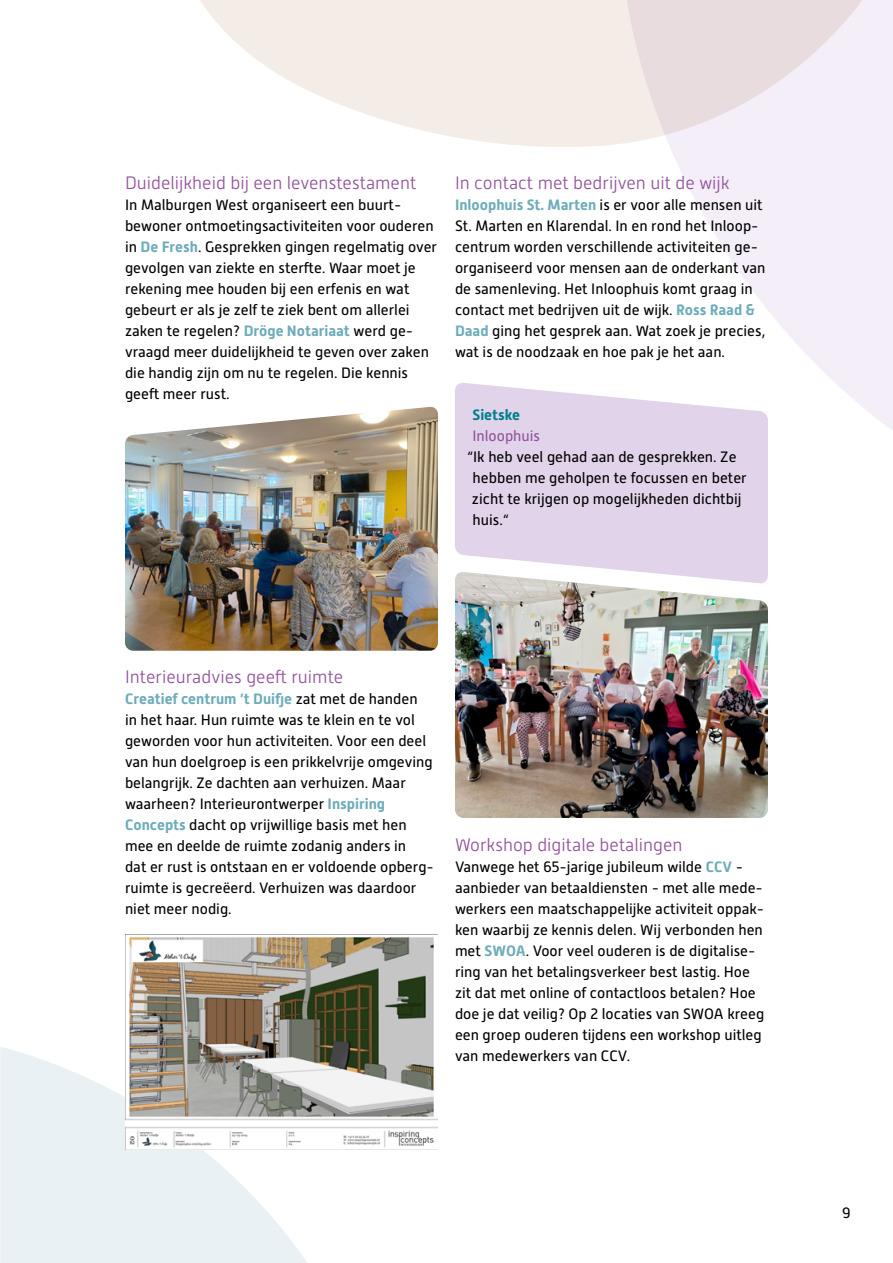
<style>
.page{position:relative;width:893px;height:1263px;background:#fff}
.page>*{position:absolute;margin:0;border:0;box-sizing:border-box;transform-origin:0 0}
.t1{font:300 18px "Alwyn New";color:#91519b}
.t2{font:15px/21px "Alwyn New";color:#000}
.t3{font:15px "Alwyn New";color:#91519b}
.t4{font:700 15px "Alwyn New";color:#007f90}
.s1{font-weight:700;color:#6eacba}
</style>
<div class="page">
<svg style="left:200px;top:0;width:362px;height:147px;fill:#f4ece6"></svg>
<svg style="left:562px;top:0;width:331px;height:431px"></svg>
<svg style="left:1px;top:1047px;width:407px;height:216px;fill:#eaf1f4"></svg>
<svg style="left:0;top:1047px;width:1px;height:216px"></svg>
<svg style="left:455px;top:382px;width:313px;height:190px;background:#e4d8ec"></svg>
<img style="left:455px;top:572px;width:313px;height:246px">
<img style="left:125px;top:935px;width:313px;height:214px">
<img style="left:125px;top:407px;width:313px;height:244px">
<p class="t1" style="left:125px;top:173px;width:293px">Duidelijkheid bij een levenstestament</p>
<p class="t2" style="left:125px;top:194px;width:314px">In Malburgen West organiseert een buurt&shy;bewoner ontmoetingsactiviteiten voor ouderen in <span class="s1">De Fresh</span>. Gesprekken gingen regelmatig over gevolgen van ziekte en sterfte. Waar moet je rekening mee houden bij een erfenis en wat gebeurt er als je zelf te ziek bent om allerlei zaken te regelen? <span class="s1">Dröge Notariaat</span> werd ge&shy;vraagd meer duidelijkheid te geven over zaken die handig zijn om nu te regelen. Die kennis geeft meer rust.</p>
<p class="t1" style="left:455px;top:173px;width:276px">In contact met bedrijven uit de wijk</p>
<p class="t2" style="left:455px;top:194px;width:312px"><span class="s1">Inloophuis St. Marten</span> is er voor alle mensen uit St. Marten en Klarendal. In en rond het Inloop&shy;centrum worden verschillende activiteiten ge&shy;organiseerd voor mensen aan de onderkant van de samenleving. Het Inloophuis komt graag in contact met bedrijven uit de wijk. <span class="s1">Ross Raad &amp; Daad</span> ging het gesprek aan. Wat zoek je precies, wat is de noodzaak en hoe pak je het aan.</p>
<p class="t4" style="left:472px;top:406px;width:49px">Sietske</p>
<p class="t3" style="left:472px;top:427px;width:69px">Inloophuis</p>
<p class="t2" style="left:472px;top:446px;width:276px;text-indent:-5px">“Ik heb veel gehad aan de gesprekken. Ze hebben me geholpen te focussen en beter zicht te krijgen op mogelijkheden dichtbij huis.“</p>
<p class="t1" style="left:125px;top:666px;width:220px">Interieuradvies geeft ruimte</p>
<p class="t2" style="left:125px;top:688px;width:310px"><span class="s1">Creatief centrum ’t Duifje</span> zat met de handen<br>in het haar. Hun ruimte was te klein en te vol geworden voor hun activiteiten. Voor een deel van hun doelgroep is een prikkelvrije omgeving belangrijk. Ze dachten aan verhuizen. Maar waarheen? Interieurontwerper <span class="s1">Inspiring Concepts</span> dacht op vrijwillige basis met hen mee en deelde de ruimte zodanig anders in<br>dat er rust is ontstaan en er voldoende opberg&shy;ruimte is gecreëerd. Verhuizen was daardoor niet meer nodig.</p>
<p class="t1" style="left:455px;top:834px;width:229px">Workshop digitale betalingen</p>
<p class="t2" style="left:455px;top:856px;width:311px">Vanwege het 65-jarige jubileum wilde <span class="s1">CCV</span> - aanbieder van betaaldiensten - met alle mede&shy;werkers een maatschappelijke activiteit oppak&shy;ken waarbij ze kennis delen. Wij verbonden hen met <span class="s1">SWOA</span>. Voor veel ouderen is de digitalise&shy;ring van het betalingsverkeer best lastig. Hoe zit dat met online of contactloos betalen? Hoe doe je dat veilig? Op 2 locaties van SWOA kreeg een groep ouderen tijdens een workshop uitleg van medewerkers van CCV.</p>
<p class="t2" style="left:842px;top:1202px;width:10px">9</p>
</div>
